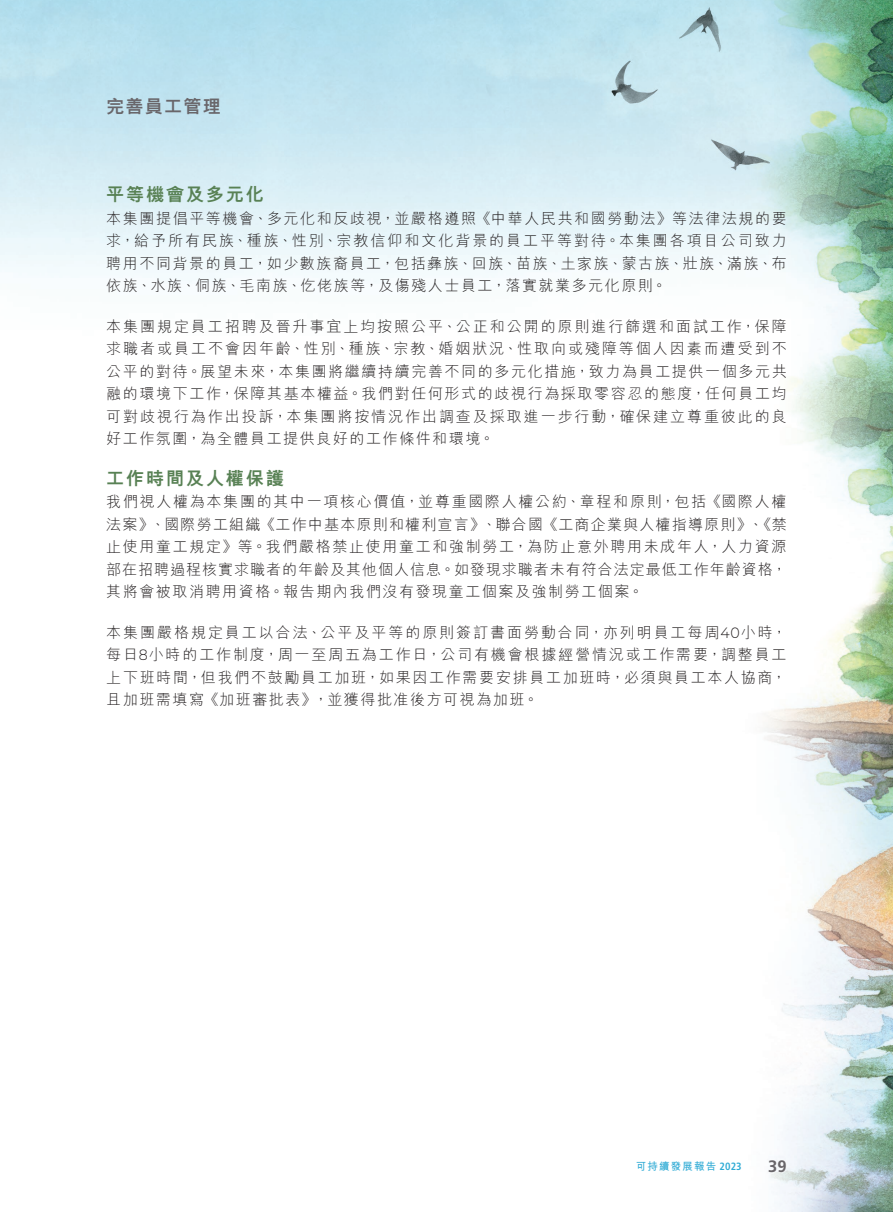
<style>
.page{position:relative;width:893px;height:1212px;background:#fff}
.page>*{position:absolute;margin:0;border:0;box-sizing:border-box;transform-origin:0 0}
.t1{font:800 18px "M Hei HK";letter-spacing:.11em;color:#588154}
.t2{font:800 18px "M Hei HK";letter-spacing:.07em;color:#69666a}
.t3{font:700 16.5px "Frutiger LT Std";color:#69666a}
.t4{font:300 15px/22.5px "M Hei HK";letter-spacing:.105em;color:#231f20;text-align:justify}
.t5{font:700 10.5px "M Hei HK";letter-spacing:.115em;color:#30abd5}
.s1{font-family:"Montserrat"}
.s2{font-family:"Frutiger LT Std";font-stretch:condensed}
</style>
<div class="page">
<img style="left:0;top:0;width:893px;height:1212px">
<div style="left:766px;top:1158px;width:22px;height:16px;background:#fff"></div>
<p class="t2" style="left:106px;top:97px;width:116px">完善員工管理</p>
<p class="t1" style="left:106px;top:185px;width:159px">平等機會及多元化</p>
<p class="t4" style="left:106px;top:207px;width:682px">本集團提倡平等機會、多元化和反歧視，並嚴格遵照《中華人民共和國勞動法》等法律法規的要求，給予所有民族、種族、性別、宗教信仰和文化背景的員工平等對待。本集團各項目公司致力聘用不同背景的員工，如少數族裔員工，包括彝族、回族、苗族、土家族、蒙古族、壯族、滿族、布依族、水族、侗族、毛南族、仡佬族等，及傷殘人士員工，落實就業多元化原則。</p>
<p class="t4" style="left:106px;top:315px;width:682px">本集團規定員工招聘及晉升事宜上均按照公平、公正和公開的原則進行篩選和面試工作，保障求職者或員工不會因年齡、性別、種族、宗教、婚姻狀況、性取向或殘障等個人因素而遭受到不公平的對待。展望未來，本集團將繼續持續完善不同的多元化措施，致力為員工提供一個多元共融的環境下工作，保障其基本權益。我們對任何形式的歧視行為採取零容忍的態度，任何員工均可對歧視行為作出投訴，本集團將按情況作出調查及採取進一步行動，確保建立尊重彼此的良好工作氛圍，為全體員工提供良好的工作條件和環境。</p>
<p class="t1" style="left:106px;top:469px;width:179px">工作時間及人權保護</p>
<p class="t4" style="left:106px;top:490px;width:682px">我們視人權為本集團的其中一項核心價值，並尊重國際人權公約、章程和原則，包括《國際人權法案》、國際勞工組織《工作中基本原則和權利宣言》、聯合國《工商企業與人權指導原則》、《禁止使用童工規定》等。我們嚴格禁止使用童工和強制勞工，為防止意外聘用未成年人，人力資源部在招聘過程核實求職者的年齡及其他個人信息。如發現求職者未有符合法定最低工作年齡資格，其將會被取消聘用資格。報告期內我們沒有發現童工個案及強制勞工個案。</p>
<p class="t4" style="left:106px;top:621px;width:682px">本集團嚴格規定員工以合法、公平及平等的原則簽訂書面勞動合同，亦列明員工每周<span class="s1">40</span>小時，每日<span class="s1">8</span>小時的工作制度，周一至周五為工作日，公司有機會根據經營情況或工作需要，調整員工上下班時間，但我們不鼓勵員工加班，如果因工作需要安排員工加班時，必須與員工本人協商，且加班需填寫《加班審批表》，並獲得批准後方可視為加班。</p>
<p class="t5" style="left:636px;top:1159px;width:108px">可持續發展報告 <span class="s2">2023</span></p>
<p class="t3" style="left:768px;top:1156px;width:20px">39</p>
</div>
